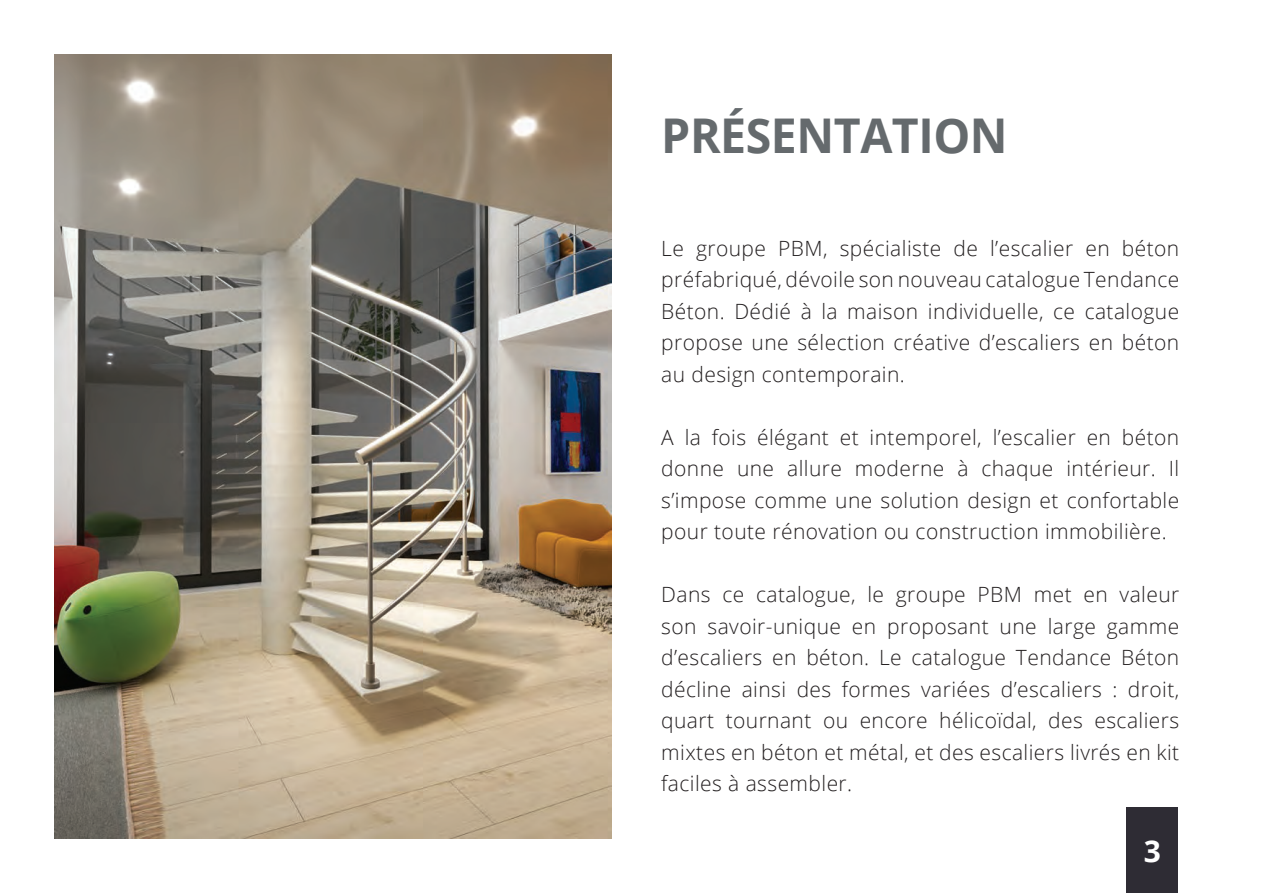
<style>
.page{position:relative;width:1263px;height:893px;background:#fff}
.page>*{position:absolute;margin:0;border:0;box-sizing:border-box;transform-origin:0 0}
.t1{font:700 47.85px "Open Sans";letter-spacing:-.01em;color:#656a6d}
.t2{font:700 30px "Open Sans";color:#fff}
.t3{font:300 21px/31.5px "Open Sans";letter-spacing:.02em;color:#231f20;text-align:justify}
</style>
<div class="page">
<div style="left:1127px;top:808px;width:51px;height:85px;background:#2e2c34"></div>
<img style="left:54px;top:54px;width:557px;height:785px">
<p class="t1" style="left:661px;top:101px;width:348px">PRÉSENTATION</p>
<p class="t3" style="left:661px;top:232px;width:519px">Le groupe PBM, spécialiste de l’escalier en béton préfabriqué, dévoile son nouveau catalogue Tendance Béton. Dédié à la maison individuelle, ce catalogue propose une sélection créative d’escaliers en béton au design contemporain.</p>
<p class="t3" style="left:661px;top:421px;width:519px">A la fois élégant et intemporel, l’escalier en béton donne une allure moderne à chaque intérieur. Il s’impose comme une solution design et confortable pour toute rénovation ou construction immobilière.</p>
<p class="t3" style="left:661px;top:578px;width:519px">Dans ce catalogue, le groupe PBM met en valeur son savoir-unique en proposant une large gamme d’escaliers en béton. Le catalogue Tendance Béton décline ainsi des formes variées d’escaliers : droit, quart tournant ou encore hélicoïdal, des escaliers mixtes en béton et métal, et des escaliers livrés en kit faciles à assembler.</p>
<p class="t2" style="left:1144px;top:830px;width:19px">3</p>
</div>
